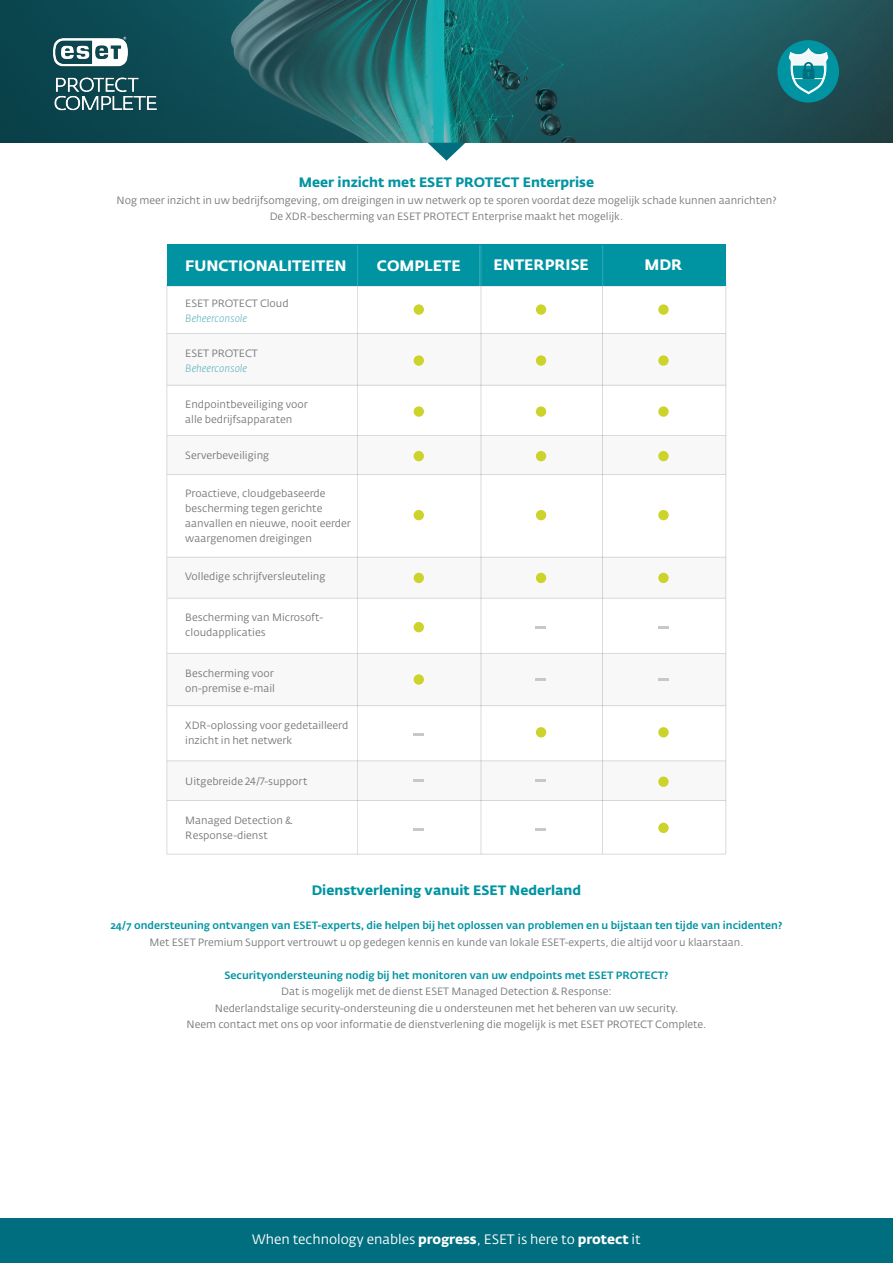
<style>
.page{position:relative;width:893px;height:1263px;background:#fff}
.page>*{position:absolute;margin:0;border:0;box-sizing:border-box;transform-origin:0 0}
.t1{font:15px "Fedra Sans Alt Pro Bold LF";color:#fff}
.t2{font:700 13.5px "Fedra Sans Alt Pro";color:#0094a2}
.t3{font:13.5px "Fedra Sans Alt Pro";color:#fff}
.t4{font:10.5px/15px "Fedra Sans Alt Pro";color:#76787b}
.t5{font:500 10.5px/16.5px "Fedra Sans Alt Pro";color:#0094a2;text-align:center}
.t6{font:italic 300 10.5px "Fedra Sans Alt Pro";color:#57b1bc}
.s1{font-weight:300;font-style:italic;color:#57b1bc}
.s2{font-weight:400;color:#76787b}
.s3{font-weight:500;color:#0094a2}
.s4{font-weight:700}
</style>
<div class="page">
<div style="left:167px;top:761px;width:559px;height:40px;background:#f8f8f8"></div>
<div style="left:167px;top:557px;width:559px;height:41px;background:#f8f8f8"></div>
<div style="left:167px;top:435px;width:559px;height:39px;background:#f8f8f8"></div>
<div style="left:167px;top:333px;width:559px;height:52px;background:#f8f8f8"></div>
<div style="left:167px;top:654px;width:559px;height:51px;background:#f8f8f8"></div>
<div style="left:414px;top:304px;width:10px;height:11px;background:#ccd32a;border-radius:50%"></div>
<div style="left:414px;top:406px;width:10px;height:11px;background:#ccd32a;border-radius:50%"></div>
<div style="left:414px;top:510px;width:10px;height:10px;background:#ccd32a;border-radius:50%"></div>
<div style="left:414px;top:573px;width:10px;height:10px;background:#ccd32a;border-radius:50%"></div>
<div style="left:414px;top:622px;width:10px;height:10px;background:#ccd32a;border-radius:50%"></div>
<div style="left:536px;top:304px;width:10px;height:11px;background:#ccd32a;border-radius:50%"></div>
<div style="left:536px;top:406px;width:10px;height:11px;background:#ccd32a;border-radius:50%"></div>
<div style="left:536px;top:510px;width:10px;height:10px;background:#ccd32a;border-radius:50%"></div>
<div style="left:536px;top:573px;width:10px;height:10px;background:#ccd32a;border-radius:50%"></div>
<div style="left:536px;top:727px;width:10px;height:10px;background:#ccd32a;border-radius:50%"></div>
<hr style="left:481px;top:280px;width:1px;height:574px;background:#38454d">
<hr style="left:602px;top:281px;width:1px;height:573px;background:#38454d">
<hr style="left:167px;top:284px;width:1px;height:570px;background:#38454d">
<hr style="left:167px;top:286px;width:557px;height:1px;background:#38454d">
<hr style="left:167px;top:333px;width:558px;height:1px;background:#38454d">
<hr style="left:167px;top:385px;width:558px;height:1px;background:#38454d">
<hr style="left:167px;top:474px;width:558px;height:1px;background:#38454d">
<hr style="left:167px;top:557px;width:558px;height:1px;background:#38454d">
<hr style="left:167px;top:598px;width:558px;height:1px;background:#38454d">
<hr style="left:167px;top:653px;width:558px;height:1px;background:#38454d">
<hr style="left:357px;top:280px;width:1px;height:574px;background:#38454d">
<div style="left:414px;top:355px;width:10px;height:11px;background:#ccd32a;border-radius:50%"></div>
<div style="left:536px;top:355px;width:10px;height:11px;background:#ccd32a;border-radius:50%"></div>
<hr style="left:167px;top:705px;width:558px;height:1px;background:#38454d">
<div style="left:414px;top:674px;width:10px;height:11px;background:#ccd32a;border-radius:50%"></div>
<hr style="left:167px;top:760px;width:559px;height:1px;background:#38454d">
<hr style="left:167px;top:435px;width:558px;height:1px;background:#38454d">
<div style="left:414px;top:451px;width:10px;height:10px;background:#ccd32a;border-radius:50%"></div>
<div style="left:536px;top:451px;width:10px;height:10px;background:#ccd32a;border-radius:50%"></div>
<svg style="left:0;top:0;width:893px;height:143px;background:#1b5c62"></svg>
<svg style="left:428px;top:143px;width:37px;height:18px"></svg>
<hr style="left:167px;top:800px;width:559px;height:1px;background:#38454d">
<hr style="left:167px;top:854px;width:559px;height:1px;background:#38454d">
<hr style="left:726px;top:281px;width:1px;height:573px;background:#38454d">
<div style="left:167px;top:245px;width:559px;height:41px;background:#0094a2"></div>
<hr style="left:481px;top:245px;width:1px;height:42px;background:#fff">
<hr style="left:479px;top:245px;width:1px;height:42px;background:#fff">
<hr style="left:357px;top:245px;width:1px;height:41px;background:#fff">
<hr style="left:602px;top:245px;width:1px;height:41px;background:#fff">
<div style="left:658px;top:304px;width:11px;height:11px;background:#ccd32a;border-radius:50%"></div>
<div style="left:658px;top:406px;width:11px;height:11px;background:#ccd32a;border-radius:50%"></div>
<div style="left:658px;top:510px;width:11px;height:10px;background:#ccd32a;border-radius:50%"></div>
<div style="left:658px;top:573px;width:11px;height:10px;background:#ccd32a;border-radius:50%"></div>
<div style="left:658px;top:727px;width:11px;height:10px;background:#ccd32a;border-radius:50%"></div>
<div style="left:658px;top:355px;width:11px;height:11px;background:#ccd32a;border-radius:50%"></div>
<div style="left:658px;top:451px;width:11px;height:10px;background:#ccd32a;border-radius:50%"></div>
<div style="left:658px;top:776px;width:11px;height:11px;background:#ccd32a;border-radius:50%"></div>
<div style="left:658px;top:823px;width:11px;height:10px;background:#ccd32a;border-radius:50%"></div>
<svg style="left:413px;top:733px;width:11px;height:3px"></svg>
<svg style="left:413px;top:779px;width:11px;height:3px"></svg>
<svg style="left:413px;top:828px;width:11px;height:3px"></svg>
<svg style="left:535px;top:626px;width:11px;height:2px"></svg>
<svg style="left:535px;top:678px;width:11px;height:3px"></svg>
<svg style="left:535px;top:779px;width:11px;height:3px"></svg>
<svg style="left:535px;top:828px;width:11px;height:3px"></svg>
<svg style="left:658px;top:626px;width:10px;height:2px"></svg>
<svg style="left:658px;top:678px;width:10px;height:3px"></svg>
<img style="left:44px;top:29px;width:117px;height:90px">
<div style="left:0;top:1218px;width:893px;height:45px;background:#006e7e"></div>
<div style="left:777px;top:40px;width:62px;height:63px;background:#0094a2;border-radius:50%"></div>
<svg style="left:789px;top:49px;width:39px;height:45px"></svg>
<p class="t2" style="left:299px;top:174px;width:297px">Meer inzicht met ESET PROTECT Enterprise</p>
<p class="t4" style="left:117px;top:193px;width:661px">Nog meer inzicht in uw bedrijfsomgeving, om dreigingen in uw netwerk op te sporen voordat deze mogelijk schade kunnen aanrichten?</p>
<p class="t4" style="left:270px;top:209px;width:355px">De XDR-bescherming van ESET PROTECT Enterprise maakt het mogelijk.</p>
<p class="t1" style="left:185px;top:254px;width:163px">FUNCTIONALITEITEN</p>
<p class="t1" style="left:377px;top:254px;width:85px">COMPLETE</p>
<p class="t1" style="left:493px;top:253px;width:97px">ENTERPRISE</p>
<p class="t1" style="left:644px;top:253px;width:39px">MDR</p>
<p class="t4" style="left:185px;top:295px;width:105px">ESET PROTECT Cloud<br><span class="s1">Beheerconsole</span></p>
<p class="t4" style="left:185px;top:346px;width:74px">ESET PROTECT</p>
<p class="t6" style="left:185px;top:362px;width:63px">Beheerconsole</p>
<p class="t4" style="left:185px;top:396px;width:124px">Endpointbeveiliging voor alle bedrijfsapparaten</p>
<p class="t4" style="left:185px;top:448px;width:85px">Serverbeveiliging</p>
<p class="t4" style="left:185px;top:486px;width:167px">Proactieve, cloudgebaseerde bescherming tegen gerichte aanvallen en nieuwe, nooit eerder waargenomen dreigingen</p>
<p class="t4" style="left:185px;top:569px;width:142px">Volledige schrijfversleuteling</p>
<p class="t4" style="left:185px;top:610px;width:139px">Bescherming van Microsoft&shy;cloudapplicaties</p>
<p class="t4" style="left:185px;top:666px;width:91px">Bescherming voor on-premise e-mail</p>
<p class="t4" style="left:185px;top:718px;width:164px">XDR-oplossing voor gedetailleerd inzicht in het netwerk</p>
<p class="t4" style="left:185px;top:773px;width:124px">Uitgebreide 24/7-support</p>
<p class="t4" style="left:185px;top:813px;width:109px">Managed Detection &amp;<br>Response-dienst</p>
<p class="t2" style="left:312px;top:882px;width:271px">Dienstverlening vanuit ESET Nederland</p>
<p class="t5" style="left:111px;top:917px;width:673px">24/7 ondersteuning ontvangen van ESET-experts, die helpen bij het oplossen van problemen en u bijstaan ten tijde van incidenten?<br><span class="s2">Met ESET Premium Support vertrouwt u op gedegen kennis en kunde van lokale ESET-experts, die altijd voor u klaarstaan.</span></p>
<p class="t4" style="left:215px;top:967px;width:465px;line-height:16.5px;text-align:center"><span class="s3">Securityondersteuning nodig bij het monitoren van uw endpoints met ESET PROTECT?<br></span>Dat is mogelijk met de dienst ESET Managed Detection &amp; Response:<br>Nederlandstalige security-ondersteuning die u ondersteunen met het beheren van uw security.</p>
<p class="t4" style="left:187px;top:1017px;width:521px">Neem contact met ons op voor informatie de dienstverlening die mogelijk is met ESET PROTECT Complete.</p>
<p class="t3" style="left:252px;top:1230px;width:390px">When technology enables <span class="s4">progress</span>, ESET is here to <span class="s4">protect</span> it</p>
</div>
